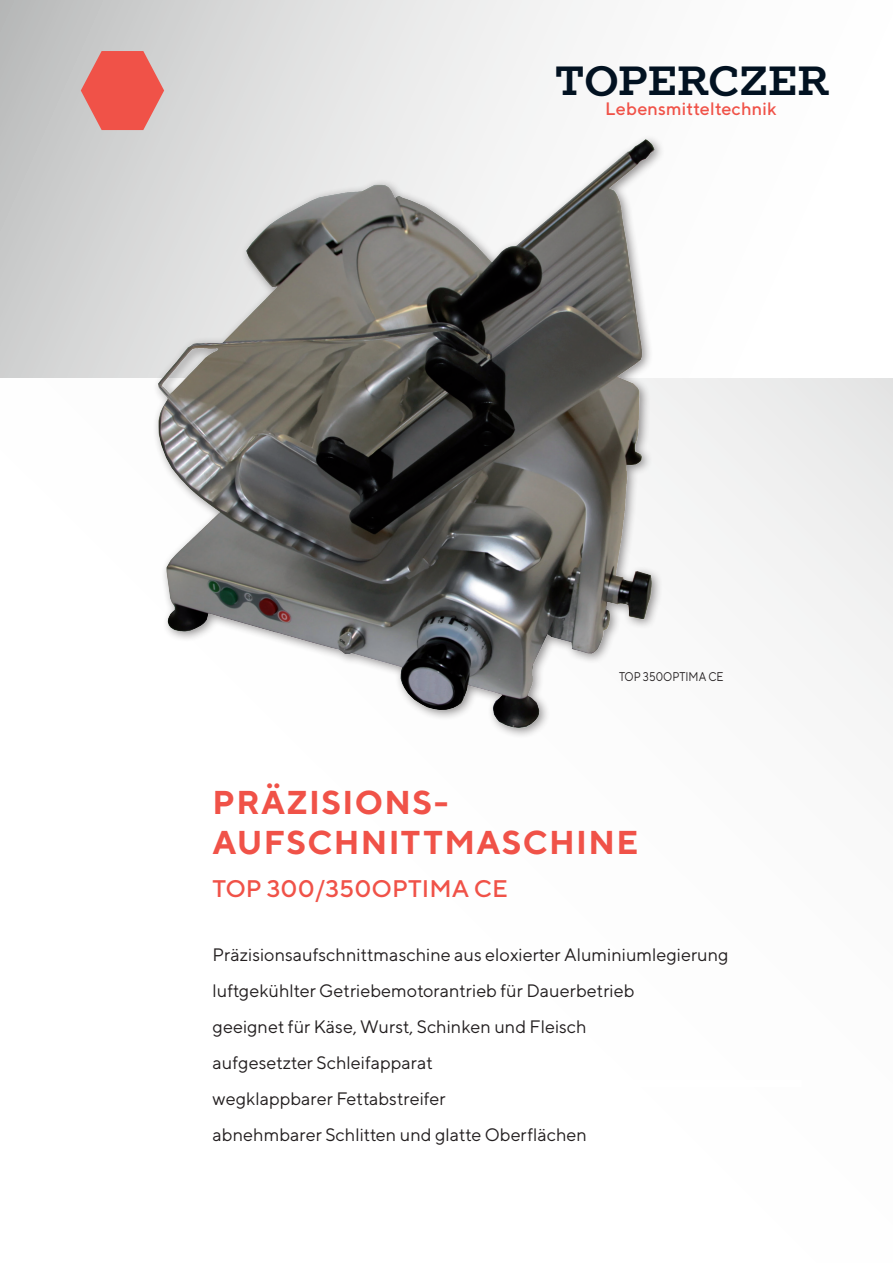
<style>
.page{position:relative;width:893px;height:1263px;background:#fff}
.page>*{position:absolute;margin:0;border:0;box-sizing:border-box;transform-origin:0 0}
.t1{font:700 40.5px "TT Slabs";color:#021221}
.t2{font:700 33px/39.6px "TT Norms";letter-spacing:.04em;color:#f05248}
.t3{font:500 24px "TT Norms";color:#f05248}
.t4{font:18px/36px "TT Norms";color:#231f20}
.t5{font:500 18px "TT Norms";letter-spacing:.01em;color:#f05248}
.t6{font:12.6px "TT Norms";color:#231f20;scale:.87 1}
</style>
<div class="page">
<div style="left:0;top:378px;width:893px;height:884px;background:linear-gradient(to right,#fff,#f9f9f9)"></div>
<div style="left:0;top:0;width:893px;height:378px;background:linear-gradient(to right,#cbcccc,#fff)"></div>
<div style="left:209px;top:1079px;width:593px;height:8px;background:#fff"></div>
<svg style="left:81px;top:51px;width:83px;height:79px;background:#e77069"></svg>
<div style="left:153px;top:134px;width:513px;height:605px;background:#231f20;opacity:.5"></div>
<img style="left:159px;top:139px;width:496px;height:589px">
<h1 class="t1" style="left:555px;top:53px;width:276px">TOPERCZER</h1>
<p class="t5" style="left:605px;top:98px;width:173px">Lebensmitteltechnik</p>
<p class="t6" style="left:619px;top:669px;width:122px">TOP 350OPTIMA CE</p>
<h2 class="t2" style="left:213px;top:782px;width:427px">PRÄZISIONS-<br>AUFSCHNITTMASCHINE</h2>
<h3 class="t3" style="left:213px;top:874px;width:297px">TOP 300/350OPTIMA CE</h3>
<p class="t4" style="left:213px;top:937px;width:518px">Präzisionsaufschnittmaschine aus eloxierter Aluminiumlegierung luftgekühlter Getriebemotorantrieb für Dauerbetrieb<br>geeignet für Käse, Wurst, Schinken und Fleisch<br>aufgesetzter Schleifapparat<br>wegklappbarer Fettabstreifer<br>abnehmbarer Schlitten und glatte Oberflächen</p>
</div>
